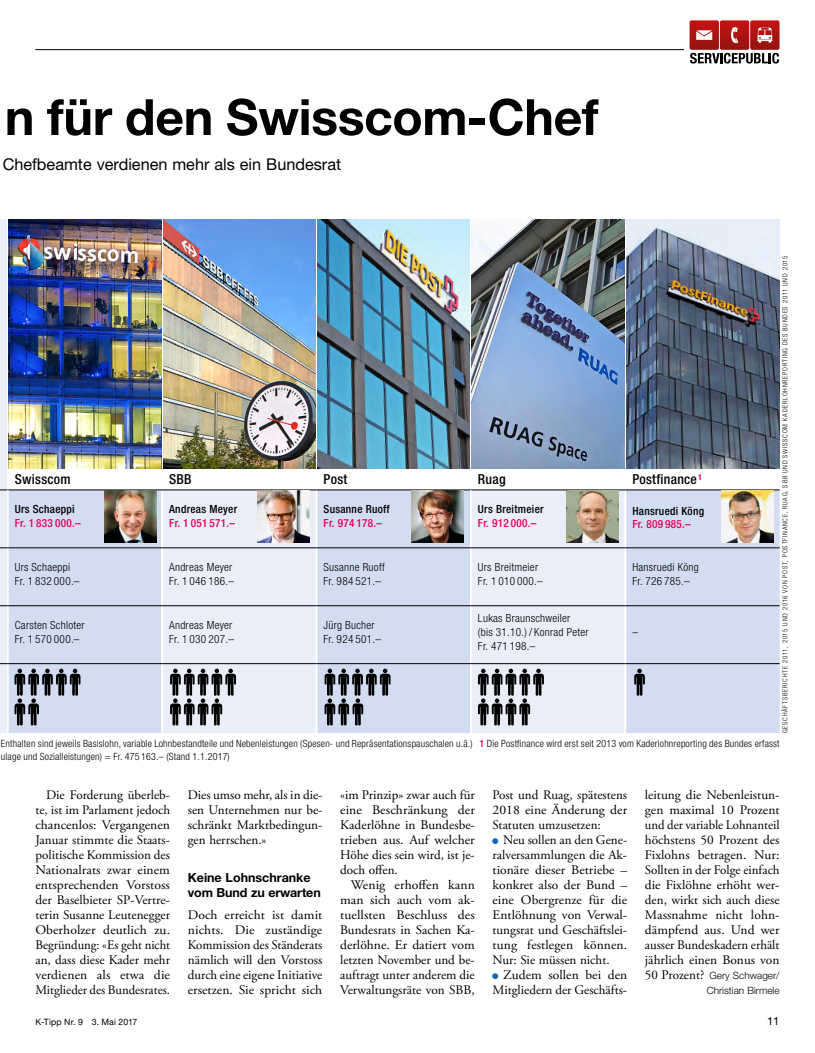
<style>
.page{position:relative;width:815px;height:1053px;background:#fff}
.page>*{position:absolute;margin:0;border:0;box-sizing:border-box;transform-origin:0 0}
.t1{font:700 50px "Helvetica Neue LT Std";letter-spacing:-.005em;color:#000}
.t2{font:16.25px "Helvetica Neue LT Std";color:#000}
.t3{font:500 condensed 13.75px "Helvetica Neue LT Std";letter-spacing:.02em;color:#000}
.t4{font:13.12px/15px "Adobe Garamond Pro";color:#000;text-align:justify}
.t5{font:13.12px/15px "Adobe Garamond Pro";color:#000;text-align:justify;scale:1.04 1}
.t6{font:700 12.5px/15px "Helvetica Neue LT Std";color:#000}
.t7{font:300 condensed 11.25px/13.8px "Helvetica Neue LT Std";letter-spacing:.025em;color:#000}
.t8{font:500 condensed 11.25px "Helvetica Neue LT Std";letter-spacing:.025em;color:#000}
.t9{font:500 condensed 11.25px "Helvetica Neue LT Std";letter-spacing:.025em;color:#e50059}
.t10{font:11.25px "Helvetica Neue LT Std";color:#000}
.t11{font:300 condensed 10px/12.5px "Helvetica Neue LT Std";letter-spacing:.02em;color:#000}
.t12{font:300 10px/15px "Helvetica Neue LT Std";color:#000;text-align:right}
.t13{font:8.75px "Helvetica Neue LT Std";letter-spacing:.02em;color:#000}
.t14{font:300 condensed 6.88px "Helvetica Neue LT Std";letter-spacing:.11em;color:#000}
.s1{font-weight:500;color:#e50059}
.s2{font-family:"Konsum Plus Minus";font-size:12.5px;color:#0068b4}
.s3{font-family:"Adobe Garamond Pro";font-weight:400;font-size:13.12px}
</style>
<div class="page">
<hr style="left:35px;top:49px;width:745px;height:1px;background:#000">
<div style="left:684px;top:20px;width:101px;height:43px;background:#fff"></div>
<svg style="left:690px;top:20px;width:90px;height:43px"></svg>
<div style="left:0;top:219px;width:7px;height:274px;background:#e9eef9"></div>
<img style="left:626px;top:219px;width:154px;height:249px">
<img style="left:9px;top:219px;width:152px;height:249px">
<img style="left:163px;top:219px;width:307px;height:249px">
<img style="left:472px;top:219px;width:152px;height:249px">
<svg style="left:9px;top:490px;width:771px;height:243px;background:#d9e1f2"></svg>
<hr style="left:161px;top:490px;width:2px;height:57px;background:#fff">
<hr style="left:316px;top:490px;width:1px;height:57px;background:#fff">
<hr style="left:624px;top:490px;width:2px;height:57px;background:#fff">
<hr style="left:161px;top:548px;width:2px;height:57px;background:#fff">
<hr style="left:316px;top:548px;width:1px;height:57px;background:#fff">
<hr style="left:624px;top:548px;width:2px;height:57px;background:#fff">
<hr style="left:161px;top:606px;width:2px;height:57px;background:#fff">
<hr style="left:316px;top:606px;width:1px;height:57px;background:#fff">
<hr style="left:624px;top:606px;width:2px;height:57px;background:#fff">
<hr style="left:161px;top:664px;width:2px;height:69px;background:#fff">
<hr style="left:316px;top:664px;width:1px;height:69px;background:#fff">
<hr style="left:624px;top:664px;width:2px;height:69px;background:#fff">
<hr style="left:8px;top:489px;width:154px;height:1px;background:#000">
<hr style="left:162px;top:489px;width:154px;height:1px;background:#000">
<hr style="left:316px;top:489px;width:155px;height:1px;background:#000">
<hr style="left:471px;top:489px;width:154px;height:1px;background:#000">
<hr style="left:625px;top:489px;width:155px;height:1px;background:#000">
<hr style="left:470px;top:490px;width:2px;height:57px;background:#fff">
<hr style="left:470px;top:548px;width:2px;height:57px;background:#fff">
<hr style="left:470px;top:606px;width:2px;height:57px;background:#fff">
<hr style="left:470px;top:664px;width:2px;height:69px;background:#fff">
<hr style="left:8px;top:547px;width:154px;height:1px;background:#000">
<hr style="left:162px;top:547px;width:154px;height:1px;background:#000">
<hr style="left:316px;top:547px;width:155px;height:1px;background:#000">
<hr style="left:471px;top:547px;width:154px;height:1px;background:#000">
<hr style="left:625px;top:547px;width:155px;height:1px;background:#000">
<hr style="left:8px;top:605px;width:154px;height:1px;background:#000">
<hr style="left:162px;top:605px;width:154px;height:1px;background:#000">
<hr style="left:316px;top:605px;width:155px;height:1px;background:#000">
<hr style="left:471px;top:605px;width:154px;height:1px;background:#000">
<hr style="left:625px;top:605px;width:155px;height:1px;background:#000">
<hr style="left:8px;top:663px;width:154px;height:1px;background:#000">
<hr style="left:162px;top:663px;width:154px;height:1px;background:#000">
<hr style="left:316px;top:663px;width:155px;height:1px;background:#000">
<hr style="left:471px;top:663px;width:154px;height:1px;background:#000">
<hr style="left:625px;top:663px;width:155px;height:1px;background:#000">
<img style="left:104px;top:490px;width:52px;height:52px">
<img style="left:257px;top:490px;width:52px;height:52px">
<img style="left:411px;top:490px;width:53px;height:52px">
<img style="left:567px;top:490px;width:52px;height:52px">
<img style="left:722px;top:490px;width:52px;height:52px">
<svg style="left:634px;top:668px;width:11px;height:27px"></svg>
<svg style="left:15px;top:668px;width:65px;height:57px;background:#8c93a1"></svg>
<svg style="left:170px;top:668px;width:66px;height:57px;background:#86898f"></svg>
<svg style="left:478px;top:668px;width:66px;height:57px;background:#86898f"></svg>
<svg style="left:325px;top:668px;width:66px;height:57px;background:#838a97"></svg>
<h1 class="t1" style="left:5px;top:86px;width:595px">n für den Swisscom-Chef</h1>
<p class="t2" style="left:3px;top:155px;width:340px">Chefbeamte verdienen mehr als ein Bundesrat</p>
<p class="t3" style="left:15px;top:471px;width:57px">Swisscom</p>
<p class="t3" style="left:169px;top:471px;width:24px">SBB</p>
<p class="t3" style="left:324px;top:471px;width:25px">Post</p>
<p class="t3" style="left:478px;top:471px;width:29px">Ruag</p>
<p class="t3" style="left:632px;top:471px;width:71px">Postfinance <sup>1</sup></p>
<p class="t8" style="left:15px;top:502px;width:61px">Urs Schaeppi</p>
<p class="t9" style="left:15px;top:516px;width:67px">Fr. 1 833 000.–</p>
<p class="t8" style="left:324px;top:502px;width:68px">Susanne Ruoff</p>
<p class="t9" style="left:324px;top:516px;width:60px">Fr. 974 178.–</p>
<p class="t8" style="left:478px;top:502px;width:67px">Urs Breitmeier</p>
<p class="t9" style="left:478px;top:516px;width:60px">Fr. 912 000.–</p>
<p class="t8" style="left:169px;top:502px;width:70px">Andreas Meyer</p>
<p class="t9" style="left:169px;top:516px;width:67px">Fr. 1 051 571.–</p>
<p class="t8" style="left:632px;top:504px;width:73px">Hansruedi Köng</p>
<p class="t9" style="left:632px;top:517px;width:60px">Fr. 809 985.–</p>
<p class="t7" style="left:15px;top:560px;width:66px">Urs Schaeppi<br>Fr. 1 832 000.–</p>
<p class="t7" style="left:169px;top:560px;width:66px">Andreas Meyer<br>Fr. 1 046 186.–</p>
<p class="t7" style="left:324px;top:560px;width:63px">Susanne Ruoff<br>Fr. 984 521.–</p>
<p class="t7" style="left:478px;top:560px;width:66px">Urs Breitmeier<br>Fr. 1 010 000.–</p>
<p class="t7" style="left:632px;top:560px;width:68px">Hansruedi Köng<br>Fr. 726 785.–</p>
<p class="t7" style="left:15px;top:618px;width:71px">Carsten Schloter<br>Fr. 1 570 000.–</p>
<p class="t7" style="left:169px;top:618px;width:66px">Andreas Meyer<br>Fr. 1 030 207.–</p>
<p class="t7" style="left:324px;top:618px;width:59px">Jürg Bucher<br>Fr. 924 501.–</p>
<p class="t7" style="left:478px;top:611px;width:112px">Lukas Braunschweiler<br>(bis 31.10.) / Konrad Peter<br>Fr. 471 198.–</p>
<p class="t7" style="left:632px;top:625px;width:7px">–</p>
<p class="t14" style="left:781px;top:733px;width:479px;rotate:-90deg">GESCHÄFTSBERICHTE 2011, 2015 UND 2016 VON POST, POSTFINANCE, RUAG, SBB UND SWISSCOM KADERLOHNREPORTING DES BUNDES 2011 UND 2015</p>
<p class="t11" style="left:1px;top:737px;width:780px">Enthalten sind jeweils Basislohn, variable Lohnbestandteile und Nebenleistungen (Spesen- und Repräsentationspauschalen u.ä.) <span class="s1">1</span> Die Postfinance wird erst seit 2013 vom Kaderlohnreporting des Bundes erfasst ulage und Sozialleistungen) = Fr. 475 163.– (Stand 1.1.2017)</p>
<p class="t4" style="left:35px;top:787px;width:136px;text-indent:11px">Die Forderung überleb&shy;te, ist im Parlament jedoch chancenlos: Vergangenen Januar stimmte die Staats&shy;politische Kommission des Nationalrats zwar einem entsprechenden Vorstoss der Baselbieter SP-Vertre&shy;terin Susanne Leutenegger Oberholzer deutlich zu.<br>Begründung: «Es geht nicht an, dass diese Kader mehr verdienen als etwa die Mitglieder des Bundesrates.</p>
<p class="t4" style="left:188px;top:787px;width:136px">Dies umso mehr, als in die&shy;sen Unternehmen nur be&shy;schränkt Marktbedingun&shy;gen herrschen.»</p>
<p class="t6" style="left:188px;top:869px;width:134px">Keine Lohnschranke vom Bund zu erwarten</p>
<p class="t5" style="left:188px;top:907px;width:131px">Doch erreicht ist damit nichts. Die zuständige Kommission des Ständerats nämlich will den Vorstoss durch eine eigene Initiative ersetzen. Sie spricht sich</p>
<p class="t4" style="left:340px;top:787px;width:136px">«im Prinzip» zwar auch für eine Beschränkung der Kaderlöhne in Bundesbe&shy;trieben aus. Auf welcher Höhe dies sein wird, ist je&shy;doch offen.</p>
<p class="t5" style="left:340px;top:877px;width:131px;text-indent:11px">Wenig erhoffen kann man sich auch vom ak&shy;tuellsten Beschluss des Bundesrats in Sachen Ka&shy;derlöhne. Er datiert vom letzten November und be&shy;auftragt unter anderem die Verwaltungsräte von SBB,</p>
<p class="t4" style="left:493px;top:787px;width:136px;text-align:left">Post und Ruag, spätestens<br>2018 eine Änderung der<br>Statuten umzusetzen:<br><span class="s2">1</span> Neu sollen an den Gene&shy;ralversammlungen die Ak&shy;tionäre dieser Betriebe – konkret also der Bund – eine Obergrenze für die<br>Entlöhnung von Verwal&shy;tungsrat und Geschäftslei&shy;tung festlegen können.<br>Nur: Sie müssen nicht.<br><span class="s2">1</span> Zudem sollen bei den<br>Mitgliedern der Geschäfts-</p>
<p class="t4" style="left:645px;top:787px;width:136px">leitung die Nebenleistun&shy;gen maximal 10 Prozent und der variable Lohnanteil höchstens 50 Prozent des Fixlohns betragen. Nur:<br>Sollten in der Folge einfach die Fixlöhne erhöht wer&shy;den, wirkt sich auch diese Massnahme nicht lohn&shy;dämpfend aus. Und wer ausser Bundeskadern erhält jährlich einen Bonus von</p>
<p class="t12" style="left:645px;top:967px;width:136px"><span class="s3">50 Prozent?</span> Gery Schwager/<br>Christian Birmele</p>
<p class="t13" style="left:35px;top:1016px;width:104px">K-Tipp Nr. 9 3. Mai 2017</p>
<p class="t10" style="left:767px;top:1013px;width:14px">11</p>
</div>
